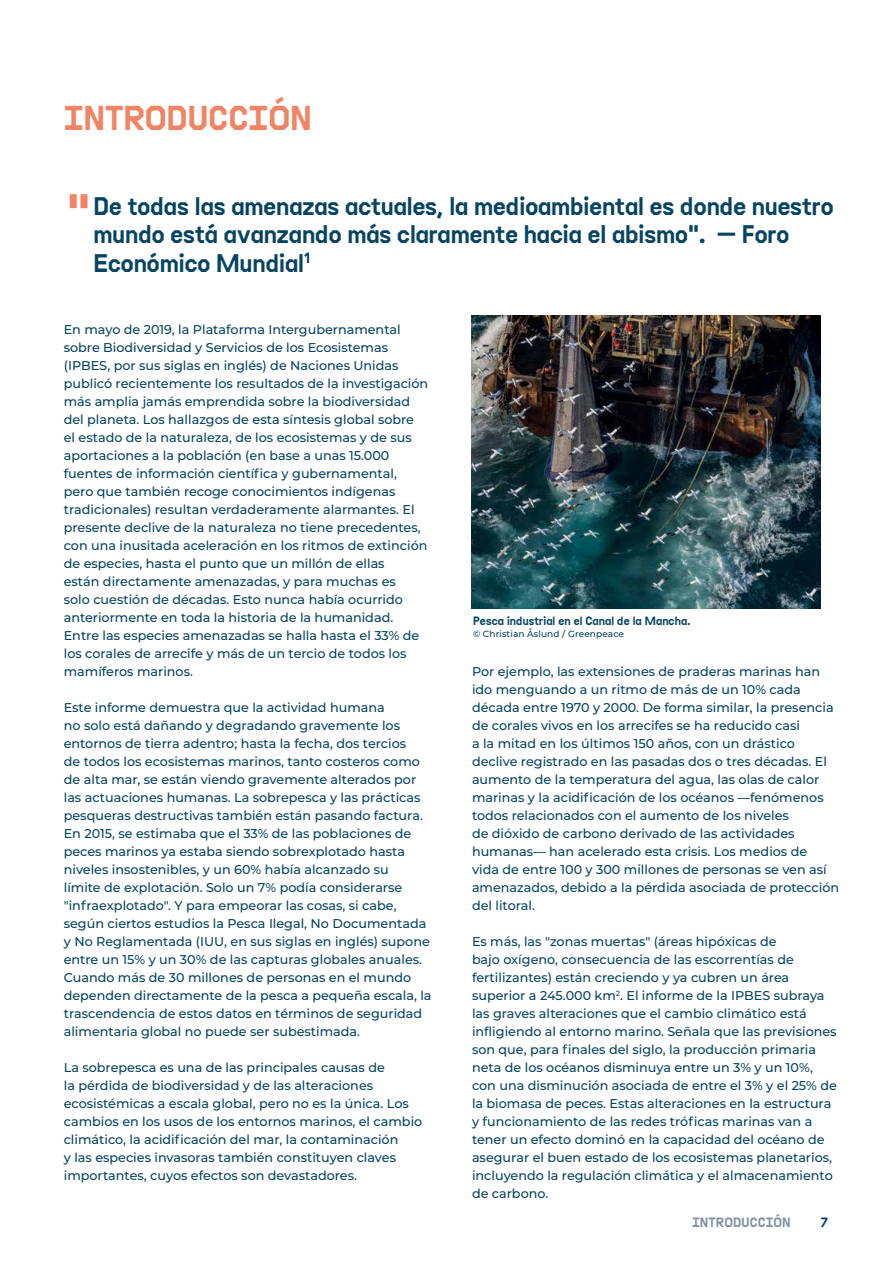
<style>
.page{position:relative;width:893px;height:1263px;background:#fff}
.page>*{position:absolute;margin:0;border:0;box-sizing:border-box;transform-origin:0 0}
.t1{font:54px "Sanctuary LC";color:#f08464}
.t2{font:34.5px "Sanctuary LC";color:#f08464}
.t3{font:25.5px/28.5px "Sanctuary LC";color:#064461}
.t4{font:13.5px "Sanctuary LC";color:#8491a6}
.t5{font:13.5px "Sanctuary LC";color:#064461}
.t6{font:500 12.75px/18px "Montserrat";color:#064461}
.t7{font:12px "Sanctuary LC";letter-spacing:.01em;color:#064461}
.t8{font:500 9px "Montserrat";letter-spacing:.01em;color:#064461}
</style>
<div class="page">
<img style="left:472px;top:316px;width:348px;height:292px">
<h2 class="t2" style="left:64px;top:96px;width:250px">INTRODUCCIÓN</h2>
<h1 class="t1" style="left:67px;top:179px;width:25px">"</h1>
<h3 class="t3" style="left:94px;top:191px;width:741px">De todas las amenazas actuales, la medioambiental es donde nuestro mundo está avanzando más claramente hacia el abismo". — Foro<br>Económico Mundial<sup>1</sup></h3>
<p class="t6" style="left:64px;top:320px;width:366px">En mayo de 2019, la Plataforma Intergubernamental sobre Biodiversidad y Servicios de los Ecosistemas (IPBES, por sus siglas en inglés) de Naciones Unidas publicó recientemente los resultados de la investigación más amplia jamás emprendida sobre la biodiversidad del planeta. Los hallazgos de esta síntesis global sobre el estado de la naturaleza, de los ecosistemas y de sus aportaciones a la población (en base a unas 15.000 fuentes de información científica y gubernamental, pero que también recoge conocimientos indígenas tradicionales) resultan verdaderamente alarmantes. El presente declive de la naturaleza no tiene precedentes, con una inusitada aceleración en los ritmos de extinción de especies, hasta el punto que un millón de ellas<br>están directamente amenazadas, y para muchas es<br>solo cuestión de décadas. Esto nunca había ocurrido anteriormente en toda la historia de la humanidad.<br>Entre las especies amenazadas se halla hasta el 33% de los corales de arrecife y más de un tercio de todos los mamíferos marinos.</p>
<p class="t6" style="left:64px;top:698px;width:369px">Este informe demuestra que la actividad humana<br>no solo está dañando y degradando gravemente los entornos de tierra adentro; hasta la fecha, dos tercios<br>de todos los ecosistemas marinos, tanto costeros como de alta mar, se están viendo gravemente alterados por las actuaciones humanas. La sobrepesca y las prácticas pesqueras destructivas también están pasando factura.<br>En 2015, se estimaba que el 33% de las poblaciones de peces marinos ya estaba siendo sobrexplotado hasta niveles insostenibles, y un 60% había alcanzado su<br>límite de explotación. Solo un 7% podía considerarse "infraexplotado". Y para empeorar las cosas, si cabe, según ciertos estudios la Pesca Ilegal, No Documentada y No Reglamentada (IUU, en sus siglas en inglés) supone entre un 15% y un 30% de las capturas globales anuales.<br>Cuando más de 30 millones de personas en el mundo dependen directamente de la pesca a pequeña escala, la trascendencia de estos datos en términos de seguridad alimentaria global no puede ser subestimada.</p>
<p class="t6" style="left:64px;top:1058px;width:360px">La sobrepesca es una de las principales causas de<br>la pérdida de biodiversidad y de las alteraciones ecosistémicas a escala global, pero no es la única. Los cambios en los usos de los entornos marinos, el cambio climático, la acidificación del mar, la contaminación<br>y las especies invasoras también constituyen claves importantes, cuyos efectos son devastadores.</p>
<p class="t7" style="left:473px;top:613px;width:219px">Pesca industrial en el Canal de la Mancha.</p>
<p class="t8" style="left:473px;top:628px;width:152px">© Christian Åslund / Greenpeace</p>
<p class="t6" style="left:472px;top:662px;width:369px">Por ejemplo, las extensiones de praderas marinas han ido menguando a un ritmo de más de un 10% cada década entre 1970 y 2000. De forma similar, la presencia de corales vivos en los arrecifes se ha reducido casi<br>a la mitad en los últimos 150 años, con un drástico declive registrado en las pasadas dos o tres décadas. El aumento de la temperatura del agua, las olas de calor marinas y la acidificación de los océanos —fenómenos todos relacionados con el aumento de los niveles<br>de dióxido de carbono derivado de las actividades humanas— han acelerado esta crisis. Los medios de<br>vida de entre 100 y 300 millones de personas se ven así amenazados, debido a la pérdida asociada de protección del litoral.</p>
<p class="t6" style="left:472px;top:932px;width:366px">Es más, las "zonas muertas" (áreas hipóxicas de<br>bajo oxígeno, consecuencia de las escorrentías de fertilizantes) están creciendo y ya cubren un área superior a 245.000 km<sup>2</sup>. El informe de la IPBES subraya las graves alteraciones que el cambio climático está infligiendo al entorno marino. Señala que las previsiones son que, para finales del siglo, la producción primaria neta de los océanos disminuya entre un 3% y un 10%, con una disminución asociada de entre el 3% y el 25% de la biomasa de peces. Estas alteraciones en la estructura y funcionamiento de las redes tróficas marinas van a tener un efecto dominó en la capacidad del océano de asegurar el buen estado de los ecosistemas planetarios, incluyendo la regulación climática y el almacenamiento de carbono.</p>
<p class="t4" style="left:692px;top:1213px;width:17px">Introducción</p>
<p class="t5" style="left:821px;top:1213px;width:9px">7</p>
</div>
